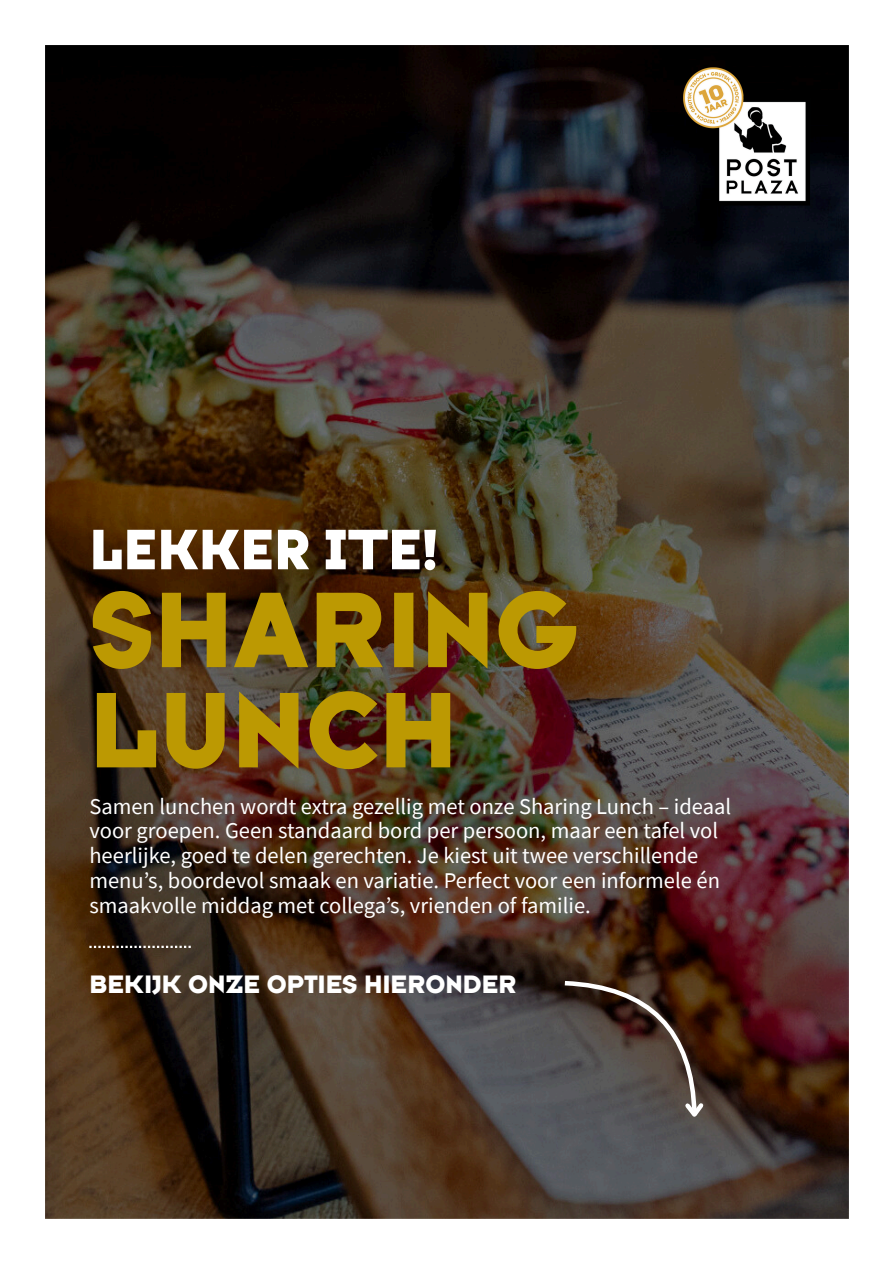
<style>
.page{position:relative;width:894px;height:1264px;background:#fff}
.page>*{position:absolute;margin:0;border:0;box-sizing:border-box;transform-origin:0 0}
.t1{font:111.45px/100.2px "Typeface Six";color:#bc9902}
.t2{font:59.25px "Typeface Six";color:#fff}
.t3{font:26.25px "Typeface Six";color:#fff}
.t4{font:22.5px/24.8px "Source Sans Pro";color:#fff}
</style>
<div class="page">
<img style="left:45px;top:45px;width:804px;height:1174px">
<img style="left:677px;top:65px;width:147px;height:147px">
<svg style="left:89px;top:945px;width:102px;height:3px"></svg>
<svg style="left:555px;top:938px;width:183px;height:186px;background:#4b382f"></svg>
<p class="t2" style="left:89px;top:513px;width:350px">LEKKER ITE!</p>
<p class="t1" style="left:89px;top:579px;width:491px">SHARING<br>LUNCH</p>
<h3 class="t4" style="left:89px;top:793px;width:643px">Samen lunchen wordt extra gezellig met onze Sharing Lunch – ideaal voor groepen. Geen standaard bord per persoon, maar een tafel vol heerlijke, goed te delen gerechten. Je kiest uit twee verschillende menu’s, boordevol smaak en variatie. Perfect voor een informele én smaakvolle middag met collega’s, vrienden of familie.</h3>
<h2 class="t3" style="left:89px;top:967px;width:428px">BEKIJK ONZE OPTIES HIERONDER</h2>
</div>
